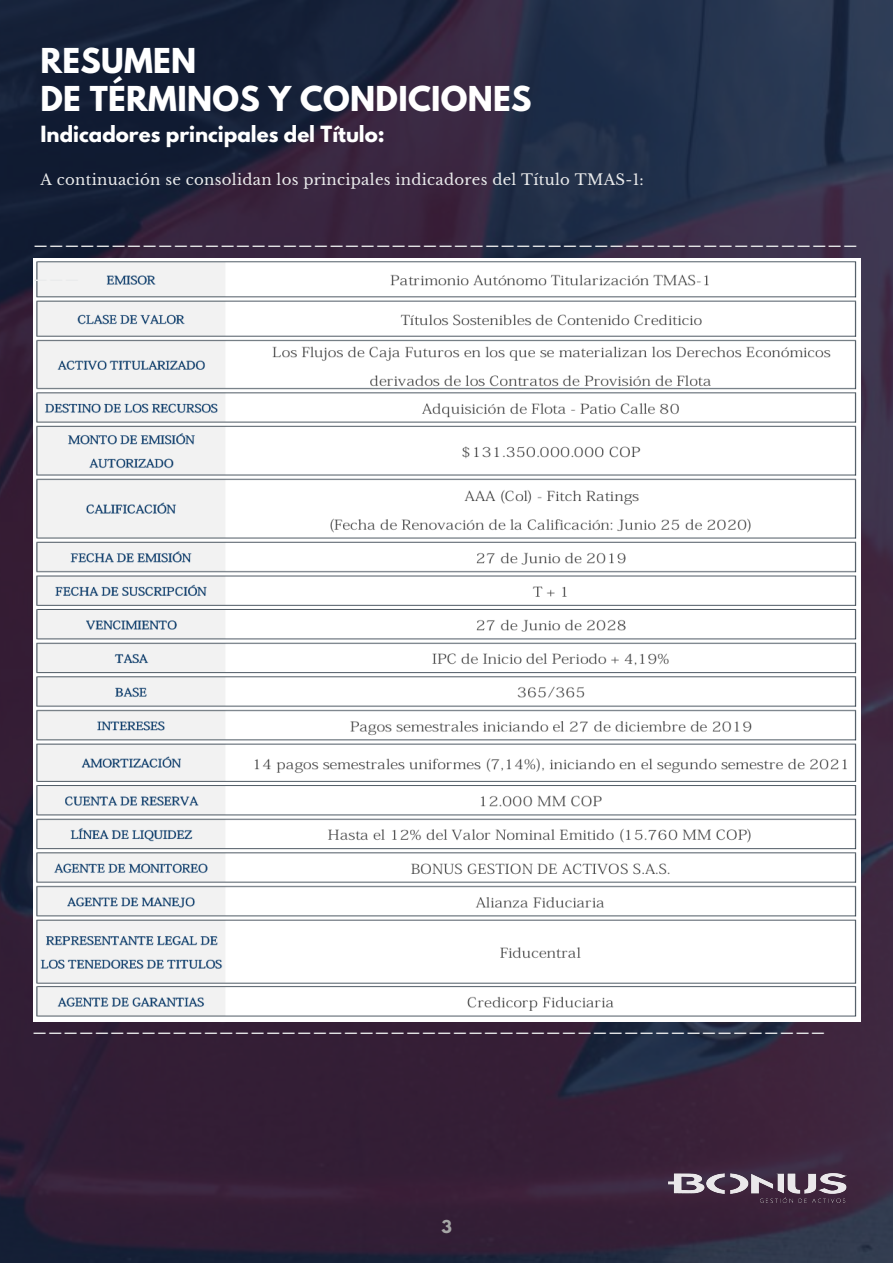
<style>
.page{position:relative;width:893px;height:1263px;background:#fff}
.page>*{position:absolute;margin:0;border:0;box-sizing:border-box;transform-origin:0 0}
.t1{font:700 30.38px "League Spartan";letter-spacing:.01em;color:#fff}
.t2{font:21px "Libre Baskerville";color:#eaebec}
.t3{font:700 19.8px "League Spartan";color:#fff}
.t4{font:700 15.75px "League Spartan";color:#a6a6a6}
.t5{font:14.92px "Libre Baskerville";letter-spacing:.02em;color:#eaebec}
</style>
<div class="page">
<img style="left:0;top:0;width:893px;height:1263px">
<img style="left:33px;top:258px;width:828px;height:763px">
<img style="left:668px;top:1174px;width:178px;height:29px">
<p class="t1" style="left:41px;top:46px;width:157px">RESUMEN</p>
<p class="t1" style="left:41px;top:84px;width:492px">DE TÉRMINOS Y CONDICIONES</p>
<p class="t3" style="left:41px;top:125px;width:346px">Indicadores principales del Título:</p>
<p class="t5" style="left:41px;top:171px;width:605px">A continuación se consolidan los principales indicadores del Título TMAS-1:</p>
<p class="t2" style="left:33px;top:224px;width:826px">_____________________________________________________</p>
<p class="t2" style="left:32px;top:1011px;width:795px">___________________________________________________</p>
<p class="t4" style="left:441px;top:1219px;width:12px">3</p>
</div>
